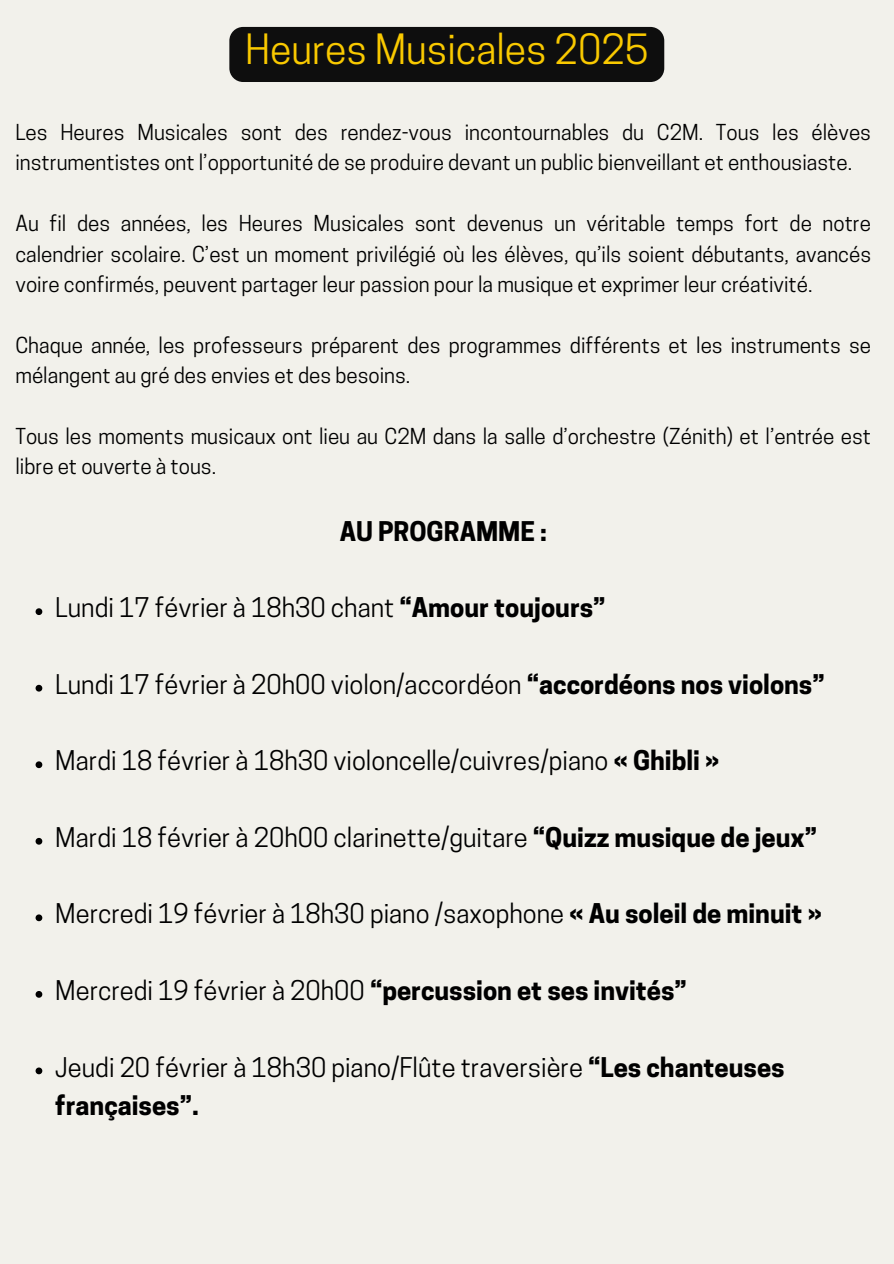
<style>
.page{position:relative;width:894px;height:1264px;background:#fff}
.page>*{position:absolute;margin:0;border:0;box-sizing:border-box;transform-origin:0 0}
.t1{font:39.15px "Cooper Hewitt";color:#f9c900}
.t2{font:25.5px/38.2px "Cooper Hewitt";color:#000}
.t3{font:700 25.5px "Cooper Hewitt";color:#000}
.t4{font:20.7px/30.3px "Cooper Hewitt";color:#000}
.s1{font-weight:700}
.s2{font-weight:400}
</style>
<div class="page">
<div style="left:0;top:0;width:893px;height:1263px;background:#f2f1eb"></div>
<div style="left:229px;top:27px;width:435px;height:55px;background:#0e0e0e"></div>
<svg style="left:36px;top:608px;width:6px;height:7px"></svg>
<svg style="left:36px;top:685px;width:6px;height:6px"></svg>
<svg style="left:36px;top:761px;width:6px;height:7px"></svg>
<svg style="left:36px;top:838px;width:6px;height:6px"></svg>
<svg style="left:36px;top:914px;width:6px;height:7px"></svg>
<svg style="left:36px;top:991px;width:6px;height:6px"></svg>
<svg style="left:36px;top:1067px;width:6px;height:7px"></svg>
<h1 class="t1" style="left:245px;top:35px;width:405px">Heures Musicales 2025</h1>
<h3 class="t4" style="left:15px;top:120px;width:856px">Les Heures Musicales sont des rendez-vous incontournables du C2M. Tous les élèves instrumentistes ont l’opportunité de se produire devant un public bienveillant et enthousiaste.</h3>
<p class="t4" style="left:15px;top:211px;width:856px;text-align:justify">Au fil des années, les Heures Musicales sont devenus un véritable temps fort de notre calendrier scolaire. C’est un moment privilégié où les élèves, qu’ils soient débutants, avancés voire confirmés, peuvent partager leur passion pour la musique et exprimer leur créativité.</p>
<h3 class="t4" style="left:15px;top:332px;width:856px">Chaque année, les professeurs préparent des programmes différents et les instruments se mélangent au gré des envies et des besoins.</h3>
<p class="t4" style="left:15px;top:423px;width:856px">Tous les moments musicaux ont lieu au C2M dans la salle d’orchestre (Zénith) et l’entrée est libre et ouverte à tous.</p>
<p class="t3" style="left:339px;top:521px;width:209px">AU PROGRAMME :</p>
<p class="t2" style="left:55px;top:592px;width:551px">Lundi 17 février à 18h30 chant <span class="s1">“Amour toujours”</span></p>
<p class="t2" style="left:55px;top:668px;width:770px">Lundi 17 février à 20h00 violon/accordéon <span class="s1">“accordéons nos violons”</span></p>
<p class="t2" style="left:55px;top:745px;width:665px">Mardi 18 février à 18h30 violoncelle/cuivres/piano <span class="s1">« Ghibli »</span></p>
<h2 class="t2" style="left:55px;top:821px;width:763px">Mardi 18 février à 20h00 clarinette/guitare <span class="s1">“Quizz musique de jeux”</span></h2>
<p class="t2" style="left:55px;top:898px;width:768px">Mercredi 19 février à 18h30 piano /saxophone <span class="s1">« Au soleil de minuit »</span></p>
<h3 class="t3" style="left:55px;top:980px;width:633px"><span class="s2">Mercredi 19 février à 20h00</span> “percussion et ses invités”</h3>
<h3 class="t2" style="left:55px;top:1051px;width:730px">Jeudi 20 février à 18h30 piano/Flûte traversière <span class="s1">“Les chanteuses françaises”.</span></h3>
</div>
